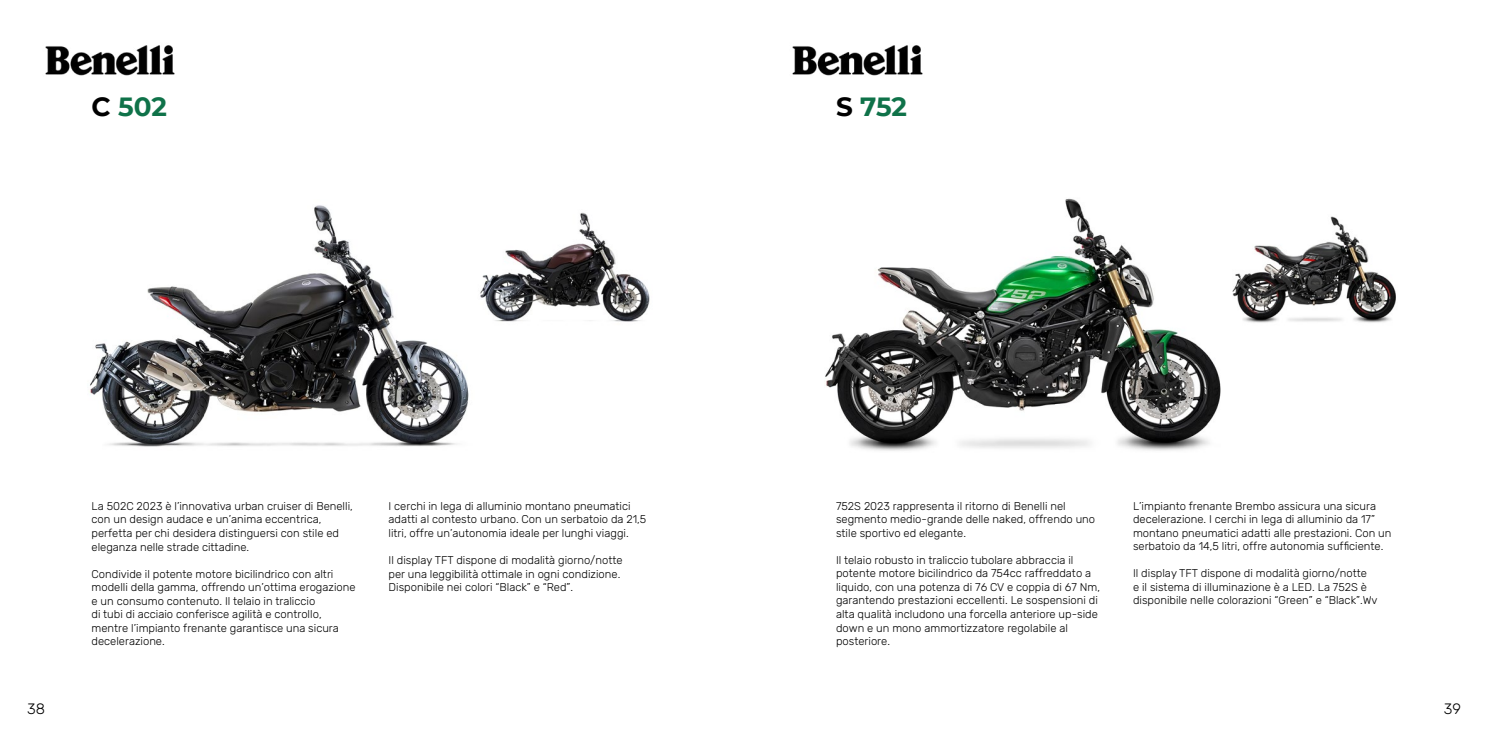
<style>
.page{position:relative;width:1489px;height:745px;background:#fff}
.page>*{position:absolute;margin:0;border:0;box-sizing:border-box;transform-origin:0 0}
.t1{font:700 26.25px "Montserrat";letter-spacing:-.005em;color:#0f7249}
.t2{font:300 15px "Rubik";color:#000}
.t3{font:300 11.25px/13.5px "Rubik";color:#000}
.s1{color:#000}
</style>
<div class="page">
<img style="left:45px;top:45px;width:130px;height:31px">
<img style="left:792px;top:45px;width:131px;height:31px">
<img style="left:89px;top:205px;width:380px;height:242px">
<img style="left:480px;top:212px;width:170px;height:110px">
<img style="left:825px;top:198px;width:396px;height:253px">
<img style="left:1232px;top:216px;width:164px;height:107px">
<h1 class="t1" style="left:92px;top:87px;width:77px"><span class="s1">C</span> 502</h1>
<p class="t3" style="left:92px;top:499px;width:263px">La 502C 2023 è l’innovativa urban cruiser di Benelli, con un design audace e un’anima eccentrica, perfetta per chi desidera distinguersi con stile ed eleganza nelle strade cittadine.</p>
<p class="t3" style="left:92px;top:566px;width:265px">Condivide il potente motore bicilindrico con altri modelli della gamma, offrendo un’ottima erogazione e un consumo contenuto. Il telaio in traliccio<br>di tubi di acciaio conferisce agilità e controllo, mentre l’impianto frenante garantisce una sicura decelerazione.</p>
<p class="t3" style="left:388px;top:499px;width:259px">I cerchi in lega di alluminio montano pneumatici adatti al contesto urbano. Con un serbatoio da 21,5 litri, offre un’autonomia ideale per lunghi viaggi.</p>
<p class="t3" style="left:388px;top:553px;width:235px">Il display TFT dispone di modalità giorno/notte per una leggibilità ottimale in ogni condizione.<br>Disponibile nei colori “Black” e “Red”.</p>
<h1 class="t1" style="left:836px;top:88px;width:72px"><span class="s1">S</span> 752</h1>
<p class="t3" style="left:836px;top:499px;width:261px">752S 2023 rappresenta il ritorno di Benelli nel segmento medio-grande delle naked, offrendo uno stile sportivo ed elegante.</p>
<p class="t3" style="left:836px;top:553px;width:265px">Il telaio robusto in traliccio tubolare abbraccia il potente motore bicilindrico da 754cc raffreddato a liquido, con una potenza di 76 CV e coppia di 67 Nm, garantendo prestazioni eccellenti. Le sospensioni di alta qualità includono una forcella anteriore up-side down e un mono ammortizzatore regolabile al posteriore.</p>
<p class="t3" style="left:1132px;top:499px;width:260px">L’impianto frenante Brembo assicura una sicura decelerazione. I cerchi in lega di alluminio da 17” montano pneumatici adatti alle prestazioni. Con un serbatoio da 14,5 litri, offre autonomia sufficiente.</p>
<p class="t3" style="left:1132px;top:566px;width:246px">Il display TFT dispone di modalità giorno/notte<br>e il sistema di illuminazione è a LED. La 752S è disponibile nelle colorazioni “Green” e “Black”.Wv</p>
<h2 class="t2" style="left:27px;top:700px;width:19px">38</h2>
<h2 class="t2" style="left:1443px;top:700px;width:19px">39</h2>
</div>
